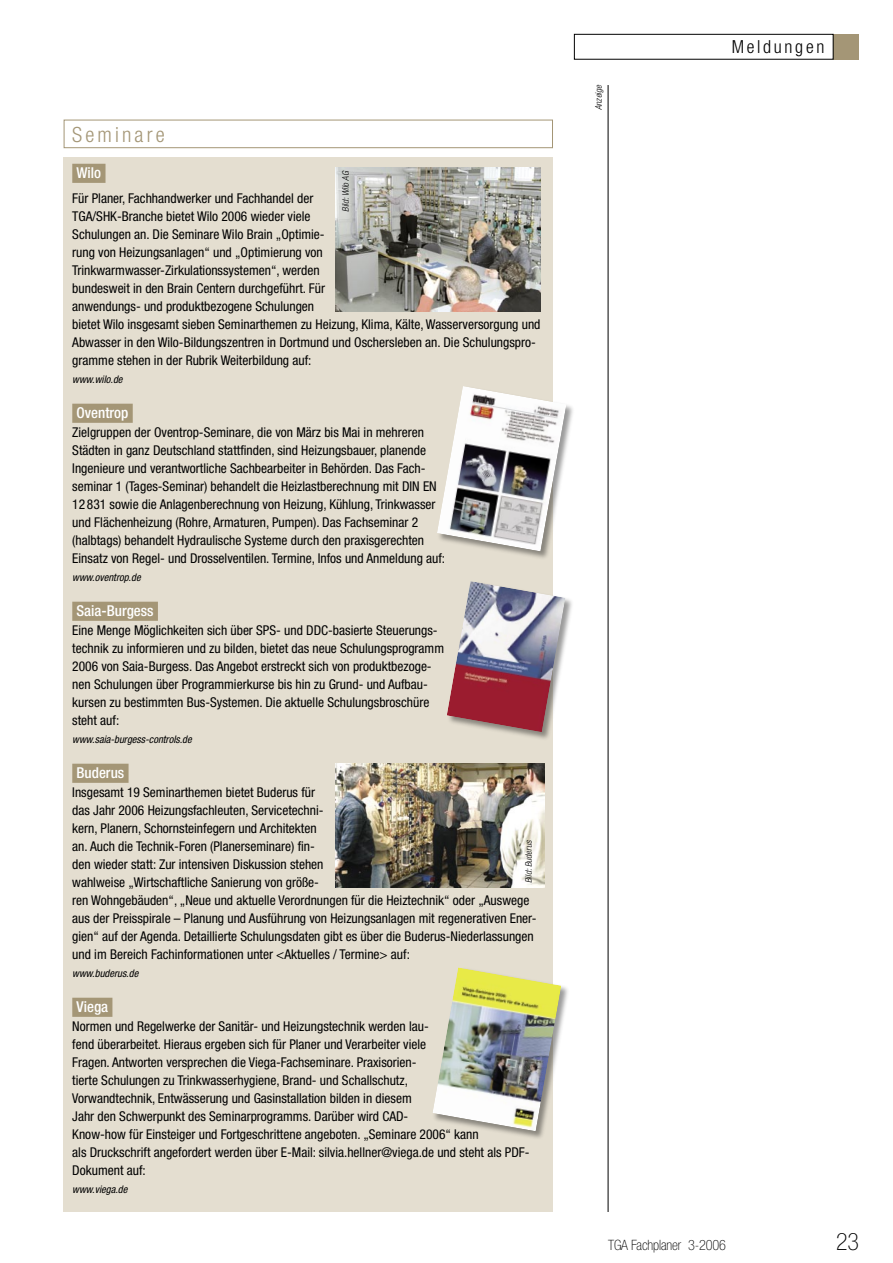
<style>
.page{position:relative;width:893px;height:1263px;background:#fff}
.page>*{position:absolute;margin:0;border:0;box-sizing:border-box;transform-origin:0 0}
.t1{font:100 condensed 24px "Helvetica Neue LT Std";color:#000}
.N_TGA_P3_Text{font:300 condensed 21px "Helvetica Neue LT Std";letter-spacing:.15em;color:#a49676}
.t2{font:300 condensed 18px "Helvetica Neue LT Std";letter-spacing:.15em;color:#000}
.N_TGA_P1_Firma{font:500 condensed 15px "Helvetica Neue LT Std";color:#fff}
.t3{font:100 condensed 14.25px "Helvetica Neue LT Std";letter-spacing:-.01em;color:#000}
.N_TGA_P3_Text-2{font:condensed 13.5px/18px "Helvetica Neue LT Std";color:#000}
.N_TGA_P4_Adresse{font:italic condensed 10.5px "Helvetica Neue LT Std";color:#000}
.N_TGA_P3_Text-3{font:italic condensed 10.5px "Helvetica Neue LT Std";color:#000}
.N_TGA_Foto{font:italic 300 condensed 9px "Helvetica Neue LT Std";color:#000}
</style>
<div class="page">
<div style="left:64px;top:157px;width:489px;height:1054px;background:#e4ded0"></div>
<hr style="left:608px;top:85px;width:1px;height:1127px;background:#000">
<div style="left:833px;top:34px;width:26px;height:26px;background:#a49676"></div>
<div style="left:574px;top:34px;width:259px;height:26px;border:1px solid #000"></div>
<div style="left:72px;top:164px;width:34px;height:19px;background:#a49676"></div>
<div style="left:72px;top:404px;width:61px;height:19px;background:#a49676"></div>
<div style="left:72px;top:602px;width:86px;height:19px;background:#a49676"></div>
<div style="left:72px;top:764px;width:57px;height:19px;background:#a49676"></div>
<div style="left:72px;top:998px;width:40px;height:19px;background:#a49676"></div>
<img style="left:336px;top:167px;width:204px;height:144px">
<div style="left:436px;top:385px;width:140px;height:175px;background:#000;opacity:.4"></div>
<img style="left:437px;top:386px;width:129px;height:165px">
<div style="left:446px;top:580px;width:129px;height:161px;background:#000;opacity:.4"></div>
<img style="left:447px;top:581px;width:118px;height:151px">
<div style="left:432px;top:967px;width:139px;height:173px;background:#000;opacity:.4"></div>
<img style="left:432px;top:967px;width:129px;height:164px">
<img style="left:336px;top:763px;width:208px;height:124px">
<div style="left:64px;top:120px;width:489px;height:28px;border:1px solid #a49676"></div>
<p class="N_TGA_P3_Text" style="left:72px;top:122px;width:94px">Seminare</p>
<p class="N_TGA_P1_Firma" style="left:77px;top:164px;width:26px">Wilo</p>
<p class="N_TGA_P3_Text-2" style="left:72px;top:189px;width:470px">Für Planer, Fachhandwerker und Fachhandel der<br>TGA/SHK-Branche bietet Wilo 2006 wieder viele<br>Schulungen an. Die Seminare Wilo Brain „Optimie-<br>rung von Heizungsanlagen“ und „Optimierung von<br>Trinkwarmwasser-Zirkulationssystemen“, werden<br>bundesweit in den Brain Centern durchgeführt. Für<br>anwendungs- und produktbezogene Schulungen<br>bietet Wilo insgesamt sieben Seminarthemen zu Heizung, Klima, Kälte, Wasserversorgung und Abwasser in den Wilo-Bildungszentren in Dortmund und Oschersleben an. Die Schulungspro&shy;gramme stehen in der Rubrik Weiterbildung auf:</p>
<p class="N_TGA_P4_Adresse" style="left:72px;top:373px;width:52px">www.wilo.de</p>
<p class="N_TGA_P1_Firma" style="left:77px;top:404px;width:53px">Oventrop</p>
<p class="N_TGA_P3_Text-2" style="left:72px;top:423px;width:374px">Zielgruppen der Oventrop-Seminare, die von März bis Mai in mehreren Städten in ganz Deutschland stattfinden, sind Heizungsbauer, planende Ingenieure und verantwortliche Sachbearbeiter in Behörden. Das Fach&shy;seminar 1 (Tages-Seminar) behandelt die Heizlastberechnung mit DIN EN 12 831 sowie die Anlagenberechnung von Heizung, Kühlung, Trinkwasser und Flächenheizung (Rohre, Armaturen, Pumpen). Das Fachseminar 2 (halbtags) behandelt Hydraulische Systeme durch den praxisgerechten Einsatz von Regel- und Drosselventilen. Termine, Infos und Anmeldung auf:</p>
<p class="N_TGA_P4_Adresse" style="left:72px;top:571px;width:70px">www.oventrop.de</p>
<p class="N_TGA_P1_Firma" style="left:77px;top:602px;width:79px">Saia-Burgess</p>
<p class="N_TGA_P3_Text-2" style="left:72px;top:621px;width:373px">Eine Menge Möglichkeiten sich über SPS- und DDC-basierte Steuerungs&shy;technik zu informieren und zu bilden, bietet das neue Schulungsprogramm 2006 von Saia-Burgess. Das Angebot erstreckt sich von produktbezoge&shy;nen Schulungen über Programmierkurse bis hin zu Grund- und Aufbau&shy;kursen zu bestimmten Bus-Systemen. Die aktuelle Schulungsbroschüre steht auf:</p>
<p class="N_TGA_P4_Adresse" style="left:72px;top:733px;width:121px">www.saia-burgess-controls.de</p>
<p class="N_TGA_P1_Firma" style="left:77px;top:764px;width:49px">Buderus</p>
<p class="N_TGA_P3_Text-2" style="left:72px;top:783px;width:466px">Insgesamt 19 Seminarthemen bietet Buderus für<br>das Jahr 2006 Heizungsfachleuten, Servicetechni-<br>kern, Planern, Schornsteinfegern und Architekten<br>an. Auch die Technik-Foren (Planerseminare) fin-<br>den wieder statt: Zur intensiven Diskussion stehen<br>wahlweise „Wirtschaftliche Sanierung von größe-<br>ren Wohngebäuden“, „Neue und aktuelle Verordnungen für die Heiztechnik“ oder „Auswege aus der Preisspirale – Planung und Ausführung von Heizungsanlagen mit regenerativen Ener&shy;gien“ auf der Agenda. Detaillierte Schulungsdaten gibt es über die Buderus-Niederlassungen und im Bereich Fachinformationen unter &lt;Aktuelles / Termine&gt; auf:</p>
<p class="N_TGA_P3_Text-3" style="left:72px;top:967px;width:68px">www.buderus.de</p>
<p class="N_TGA_P1_Firma" style="left:77px;top:998px;width:33px">Viega</p>
<p class="N_TGA_P3_Text-2" style="left:72px;top:1017px;width:459px">Normen und Regelwerke der Sanitär- und Heizungstechnik werden lau-<br>fend überarbeitet. Hieraus ergeben sich für Planer und Verarbeiter viele<br>Fragen. Antworten versprechen die Viega-Fachseminare. Praxisorien-<br>tierte Schulungen zu Trinkwasserhygiene, Brand- und Schallschutz,<br>Vorwandtechnik, Entwässerung und Gasinstallation bilden in diesem<br>Jahr den Schwerpunkt des Seminarprogramms. Darüber wird CAD-<br>Know-how für Einsteiger und Fortgeschrittene angeboten. „Seminare 2006“ kann<br>als Druckschrift angefordert werden über E-Mail: silvia.hellner@viega.de und steht als PDF-Dokument auf:</p>
<p class="N_TGA_P4_Adresse" style="left:72px;top:1183px;width:57px">www.viega.de</p>
<p class="N_TGA_Foto" style="left:340px;top:212px;width:42px;rotate:-90deg">Bild: Wilo AG</p>
<p class="N_TGA_Foto" style="left:523px;top:883px;width:44px;rotate:-90deg">Bild: Buderus</p>
<p class="N_TGA_Foto" style="left:593px;top:110px;width:27px;rotate:-90deg">Anzeige</p>
<h3 class="t2" style="left:732px;top:37px;width:94px">Meldungen</h3>
<p class="t3" style="left:608px;top:1237px;width:119px">TGA Fachplaner 3-2006</p>
<p class="t1" style="left:836px;top:1228px;width:24px">23</p>
</div>
